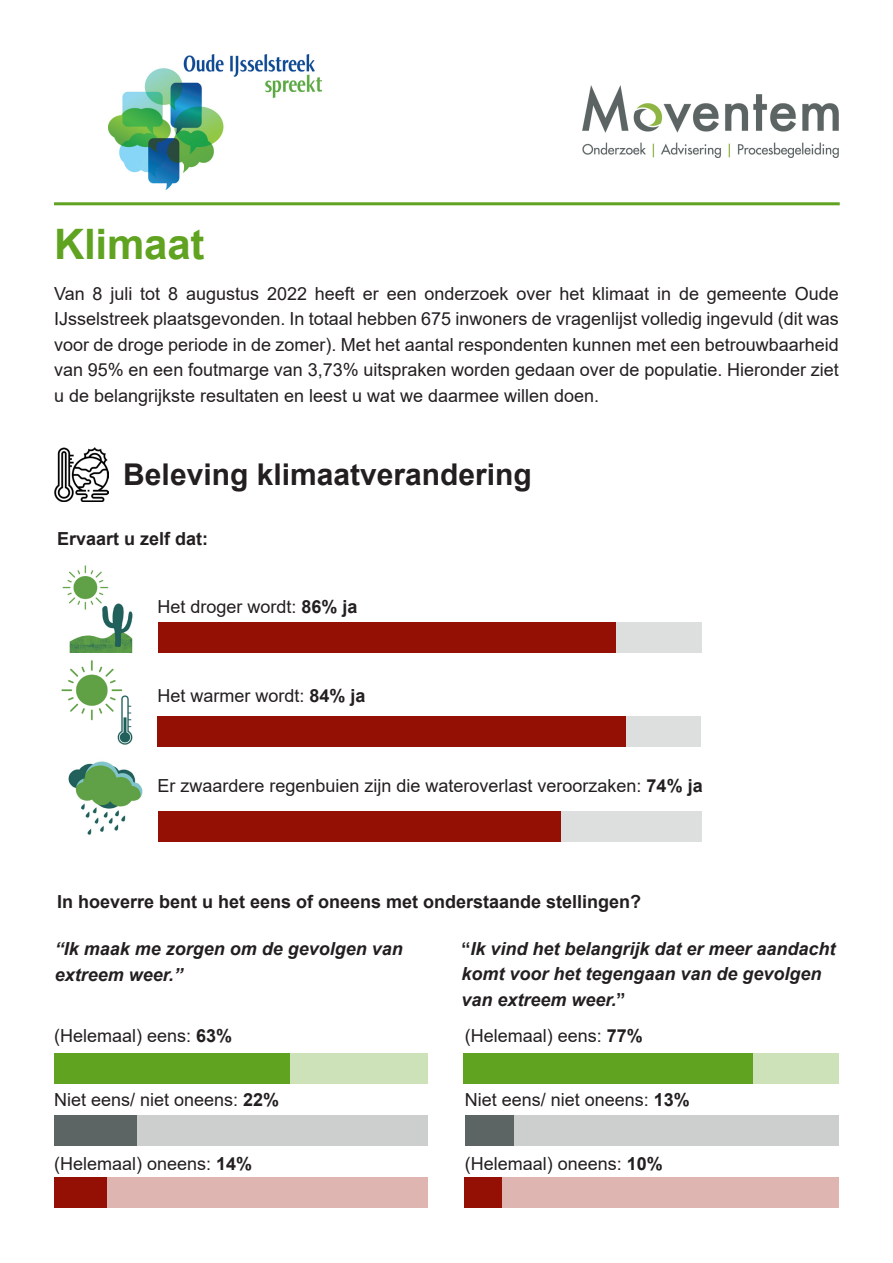
<style>
.page{position:relative;width:893px;height:1263px;background:#fff}
.page>*{position:absolute;margin:0;border:0;box-sizing:border-box;transform-origin:0 0}
.Kop_1{font:700 42px "Arial";letter-spacing:-.005em;color:#60a320}
.Kop_2{font:700 30px "Arial";color:#231f20}
.Standaard_tekst__par{font:18px/25.5px "Arial";color:#231f20;text-align:justify}
.Lijst{font:18px "Arial";color:#231f20}
.Standaard_tekst__par-2{font:italic 700 18px/25.5px "Arial";color:#231f20}
.Standaard_tekst__par-3{font:700 18px "Arial";color:#231f20}
.s1{font-weight:700}
.s2{font-style:normal}
</style>
<div class="page">
<img style="left:108px;top:54px;width:214px;height:135px">
<img style="left:583px;top:85px;width:256px;height:73px">
<hr style="left:54px;top:202px;width:786px;height:3px;background:#60a320">
<img style="left:54px;top:447px;width:54px;height:54px">
<img style="left:62px;top:565px;width:71px;height:87px">
<img style="left:61px;top:660px;width:72px;height:85px">
<img style="left:68px;top:761px;width:75px;height:74px">
<div style="left:158px;top:622px;width:458px;height:30px;background:#951004"></div>
<div style="left:616px;top:622px;width:86px;height:30px;background:#dddfde"></div>
<div style="left:157px;top:716px;width:469px;height:31px;background:#951004"></div>
<div style="left:626px;top:716px;width:75px;height:31px;background:#dddfde"></div>
<div style="left:158px;top:811px;width:403px;height:30px;background:#951004"></div>
<div style="left:561px;top:811px;width:141px;height:30px;background:#dddfde"></div>
<div style="left:290px;top:1053px;width:138px;height:31px;background:#cee2ba"></div>
<div style="left:55px;top:1053px;width:235px;height:31px;background:#60a320"></div>
<div style="left:753px;top:1053px;width:86px;height:31px;background:#cee2ba"></div>
<div style="left:463px;top:1053px;width:290px;height:31px;background:#60a320"></div>
<div style="left:106px;top:1177px;width:322px;height:31px;background:#deb5b1"></div>
<div style="left:54px;top:1177px;width:52px;height:31px;background:#951004"></div>
<div style="left:136px;top:1115px;width:292px;height:31px;background:#cdcfcf"></div>
<div style="left:54px;top:1115px;width:82px;height:31px;background:#5c6564"></div>
<div style="left:502px;top:1177px;width:337px;height:31px;background:#deb5b1"></div>
<div style="left:465px;top:1177px;width:37px;height:31px;background:#951004"></div>
<div style="left:514px;top:1115px;width:325px;height:31px;background:#cdcfcf"></div>
<div style="left:465px;top:1115px;width:48px;height:31px;background:#5c6564"></div>
<h1 class="Kop_1" style="left:54px;top:215px;width:152px">Klimaat</h1>
<p class="Standaard_tekst__par" style="left:54px;top:281px;width:786px">Van 8 juli tot 8 augustus 2022 heeft er een onderzoek over het klimaat in de gemeente Oude IJsselstreek plaatsgevonden. In totaal hebben 675 inwoners de vragenlijst volledig ingevuld (dit was voor de droge periode in de zomer). Met het aantal respondenten kunnen met een betrouwbaarheid van 95% en een foutmarge van 3,73% uitspraken worden gedaan over de populatie. Hieronder ziet u de belangrijkste resultaten en leest u wat we daarmee willen doen.</p>
<h2 class="Kop_2" style="left:123px;top:453px;width:410px">Beleving klimaatverandering</h2>
<p class="Standaard_tekst__par-3" style="left:57px;top:525px;width:153px">Ervaart u zelf dat:</p>
<p class="Lijst" style="left:157px;top:594px;width:202px">Het droger wordt: <span class="s1">86% ja</span></p>
<p class="Lijst" style="left:157px;top:684px;width:210px">Het warmer wordt: <span class="s1">84% ja</span></p>
<p class="Lijst" style="left:157px;top:773px;width:547px">Er zwaardere regenbuien zijn die wateroverlast veroorzaken: <span class="s1">74% ja</span></p>
<p class="Standaard_tekst__par-3" style="left:57px;top:889px;width:586px">In hoeverre bent u het eens of oneens met onderstaande stellingen?</p>
<p class="Standaard_tekst__par-2" style="left:55px;top:937px;width:350px">“Ik maak me zorgen om de gevolgen van extreem weer.”</p>
<p class="Standaard_tekst__par-2" style="left:461px;top:936px;width:376px"><span class="s2">“</span>Ik vind het belangrijk dat er meer aandacht komt voor het tegengaan van de gevolgen van extreem weer.<span class="s2">”</span></p>
<p class="Standaard_tekst__par" style="left:465px;top:1023px;width:180px">(Helemaal) eens: <span class="s1">77%</span></p>
<p class="Lijst" style="left:54px;top:1023px;width:180px">(Helemaal) eens: <span class="s1">63%</span></p>
<p class="Lijst" style="left:54px;top:1087px;width:227px">Niet eens/ niet oneens: <span class="s1">22%</span></p>
<p class="Lijst" style="left:54px;top:1151px;width:200px">(Helemaal) oneens: <span class="s1">14%</span></p>
<p class="Lijst" style="left:465px;top:1087px;width:227px">Niet eens/ niet oneens: <span class="s1">13%</span></p>
<p class="Lijst" style="left:465px;top:1151px;width:200px">(Helemaal) oneens: <span class="s1">10%</span></p>
</div>
